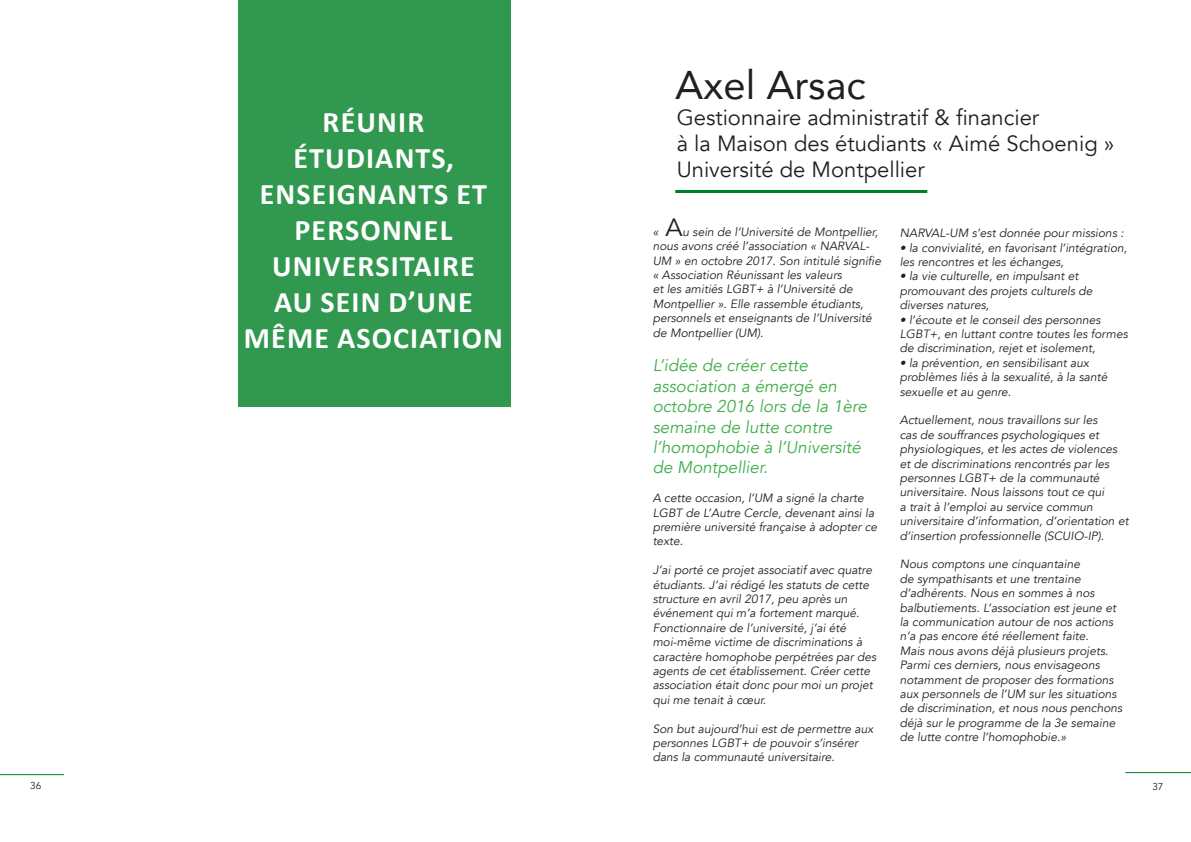
<style>
.page{position:relative;width:1191px;height:842px;background:#fff}
.page>*{position:absolute;margin:0;border:0;box-sizing:border-box;transform-origin:0 0}
.t1{font:40px "Avenir";color:#231f20}
.t2{font:700 30px/36px "Calibri";letter-spacing:.04em;color:#fff;text-align:center}
.t3{font:22px/26.4px "Avenir";color:#231f20}
.t4{font:italic 17px/20.4px "Avenir";color:#40ae49}
.t5{font:italic 12px/14.4px "Avenir";color:#231f20}
.t6{font:10px "Avenir";color:#231f20}
.s1{font-style:normal;font-size:25px}
</style>
<div class="page">
<hr style="left:675px;top:190px;width:252px;height:3px;background:#008026">
<hr style="left:0;top:774px;width:64px;height:1px;background:#008026">
<hr style="left:1125px;top:772px;width:66px;height:1px;background:#008026">
<div style="left:238px;top:0;width:272px;height:407px;background:#31984f"></div>
<h2 class="t2" style="left:244px;top:104px;width:260px">RÉUNIR<br>ÉTUDIANTS,<br>ENSEIGNANTS ET<br>PERSONNEL<br>UNIVERSITAIRE<br>AU SEIN D’UNE<br>MÊME ASOCIATION</h2>
<h1 class="t1" style="left:675px;top:52px;width:192px">Axel Arsac</h1>
<h3 class="t3" style="left:676px;top:104px;width:439px">Gestionnaire administratif &amp; financier<br>à la Maison des étudiants « Aimé Schoenig »<br>Université de Montpellier</h3>
<p class="t5" style="left:652px;top:225px;width:230px">« <span class="s1">A</span>u sein de l’Université de Montpellier, nous avons créé l’association « NARVAL-UM » en octobre 2017. Son intitulé signifie « Association Réunissant les valeurs<br>et les amitiés LGBT+ à l’Université de Montpellier ». Elle rassemble étudiants, personnels et enseignants de l’Université de Montpellier (UM).</p>
<h3 class="t4" style="left:652px;top:356px;width:216px">L’idée de créer cette association a émergé en octobre 2016 lors de la 1ère semaine de lutte contre l’homophobie à l’Université de Montpellier.</h3>
<p class="t5" style="left:652px;top:491px;width:226px">A cette occasion, l’UM a signé la charte<br>LGBT de L’Autre Cercle, devenant ainsi la première université française à adopter ce texte.</p>
<p class="t5" style="left:652px;top:563px;width:225px">J’ai porté ce projet associatif avec quatre étudiants. J’ai rédigé les statuts de cette structure en avril 2017, peu après un événement qui m’a fortement marqué.<br>Fonctionnaire de l’université, j’ai été moi-même victime de discriminations à caractère homophobe perpétrées par des agents de cet établissement. Créer cette association était donc pour moi un projet qui me tenait à cœur.</p>
<p class="t5" style="left:652px;top:721px;width:222px">Son but aujourd’hui est de permettre aux personnes LGBT+ de pouvoir s’insérer dans la communauté universitaire.</p>
<p class="t5" style="left:899px;top:226px;width:225px">NARVAL-UM s’est donnée pour missions :</p>
<p class="t5" style="left:899px;top:240px;width:229px">• la convivialité, en favorisant l’intégration, les rencontres et les échanges,</p>
<p class="t5" style="left:899px;top:269px;width:194px">• la vie culturelle, en impulsant et promouvant des projets culturels de diverses natures,</p>
<p class="t5" style="left:899px;top:312px;width:229px">• l’écoute et le conseil des personnes<br>LGBT+, en luttant contre toutes les formes de discrimination, rejet et isolement,</p>
<p class="t5" style="left:899px;top:356px;width:209px">• la prévention, en sensibilisant aux problèmes liés à la sexualité, à la santé sexuelle et au genre.</p>
<p class="t5" style="left:899px;top:413px;width:230px">Actuellement, nous travaillons sur les<br>cas de souffrances psychologiques et physiologiques, et les actes de violences et de discriminations rencontrés par les personnes LGBT+ de la communauté universitaire. Nous laissons tout ce qui<br>a trait à l’emploi au service commun universitaire d’information, d’orientation et d’insertion professionnelle (SCUIO-IP).</p>
<p class="t5" style="left:899px;top:557px;width:224px">Nous comptons une cinquantaine<br>de sympathisants et une trentaine d’adhérents. Nous en sommes à nos balbutiements. L’association est jeune et la communication autour de nos actions n’a pas encore été réellement faite.<br>Mais nous avons déjà plusieurs projets.<br>Parmi ces derniers, nous envisageons notamment de proposer des formations aux personnels de l’UM sur les situations de discrimination, et nous nous penchons déjà sur le programme de la 3e semaine de lutte contre l’homophobie.»</p>
<p class="t6" style="left:30px;top:780px;width:13px">36</p>
<p class="t6" style="left:1152px;top:781px;width:13px">37</p>
</div>
